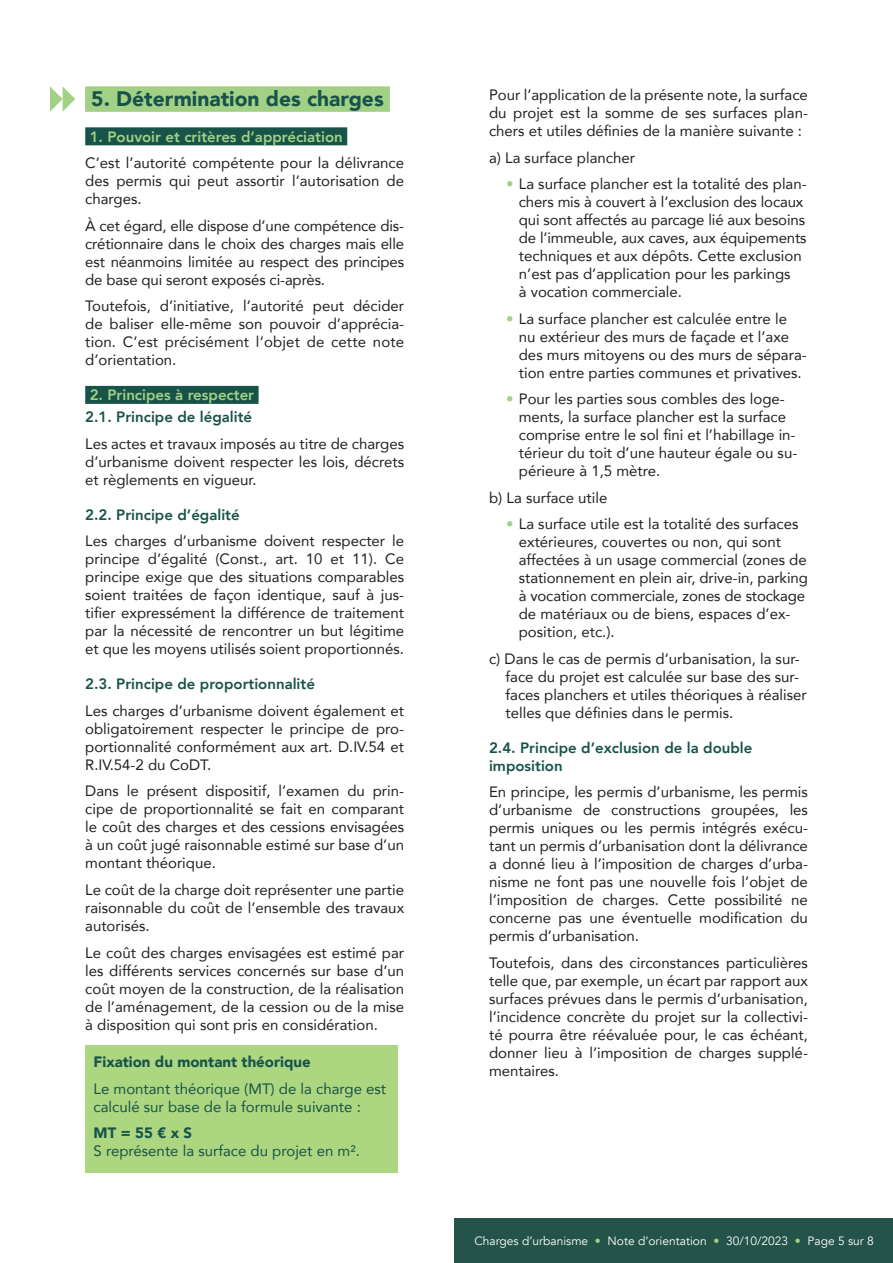
<style>
.page{position:relative;width:893px;height:1263px;background:#fff}
.page>*{position:absolute;margin:0;border:0;box-sizing:border-box;transform-origin:0 0}
.t1{font:900 21px "Avenir";color:#185349}
.t2{font:15px/18px "Avenir";color:#231f20;text-align:justify}
.t3{font:800 15px/18px "Avenir";color:#185349}
.t4{font:15px/18px "Avenir";color:#185349}
.t5{font:800 15px "Avenir";color:#a2d186}
.t6{font:900 15px "Avenir";color:#185349}
.t7{font:12px "Avenir";color:#fff}
.s1{font-weight:900}
.s2{color:#a2d186}
</style>
<div class="page">
<div style="left:85px;top:127px;width:262px;height:18px;background:#185349"></div>
<div style="left:85px;top:386px;width:174px;height:18px;background:#185349"></div>
<div style="left:85px;top:86px;width:305px;height:26px;background:#a2d186"></div>
<svg style="left:50px;top:86px;width:25px;height:26px"></svg>
<div style="left:85px;top:1045px;width:313px;height:127px;background:#add680"></div>
<div style="left:455px;top:1219px;width:438px;height:44px;background:#245349"></div>
<p class="t1" style="left:91px;top:81px;width:294px">5. Détermination des charges</p>
<p class="t5" style="left:90px;top:125px;width:255px">1. Pouvoir et critères d’appréciation</p>
<p class="t2" style="left:85px;top:153px;width:320px">C’est l’autorité compétente pour la délivrance des permis qui peut assortir l’autorisation de charges.</p>
<p class="t2" style="left:85px;top:216px;width:320px">À cet égard, elle dispose d’une compétence dis&shy;crétionnaire dans le choix des charges mais elle est néanmoins limitée au respect des principes de base qui seront exposés ci-après.</p>
<p class="t2" style="left:85px;top:296px;width:320px">Toutefois, d’initiative, l’autorité peut décider de baliser elle-même son pouvoir d’apprécia&shy;tion. C’est précisément l’objet de cette note d’orientation.</p>
<p class="t5" style="left:90px;top:383px;width:166px">2. Principes à respecter</p>
<p class="t3" style="left:85px;top:408px;width:168px">2.1. Principe de légalité</p>
<p class="t2" style="left:85px;top:434px;width:320px">Les actes et travaux imposés au titre de charges d’urbanisme doivent respecter les lois, décrets et règlements en vigueur.</p>
<p class="t3" style="left:85px;top:506px;width:156px">2.2. Principe d’égalité</p>
<p class="t2" style="left:85px;top:532px;width:320px">Les charges d’urbanisme doivent respecter le principe d’égalité (Const., art. 10 et 11). Ce principe exige que des situations comparables soient traitées de façon identique, sauf à jus&shy;tifier expressément la différence de traitement par la nécessité de rencontrer un but légitime et que les moyens utilisés soient proportionnés.</p>
<p class="t3" style="left:85px;top:675px;width:231px">2.3. Principe de proportionnalité</p>
<p class="t2" style="left:85px;top:701px;width:320px">Les charges d’urbanisme doivent également et obligatoirement respecter le principe de pro&shy;portionnalité conformément aux art. D.IV.54 et R.IV.54-2 du CoDT.</p>
<p class="t2" style="left:85px;top:782px;width:320px">Dans le présent dispositif, l’examen du prin&shy;cipe de proportionnalité se fait en comparant le coût des charges et des cessions envisagées à un coût jugé raisonnable estimé sur base d’un montant théorique.</p>
<p class="t2" style="left:85px;top:880px;width:320px">Le coût de la charge doit représenter une partie raisonnable du coût de l’ensemble des travaux autorisés.</p>
<p class="t2" style="left:85px;top:943px;width:320px">Le coût des charges envisagées est estimé par les différents services concernés sur base d’un coût moyen de la construction, de la réalisation de l’aménagement, de la cession ou de la mise à disposition qui sont pris en considération.</p>
<p class="t6" style="left:94px;top:1049px;width:219px">Fixation du montant théorique</p>
<p class="t4" style="left:94px;top:1079px;width:294px">Le montant théorique (MT) de la charge est calculé sur base de la formule suivante :</p>
<p class="t4" style="left:94px;top:1124px;width:268px"><span class="s1">MT = 55 € x S<br></span>S représente la surface du projet en m².</p>
<p class="t2" style="left:489px;top:85px;width:320px">Pour l’application de la présente note, la surface du projet est la somme de ses surfaces plan&shy;chers et utiles définies de la manière suivante :</p>
<p class="t2" style="left:489px;top:148px;width:147px">a) La surface plancher</p>
<p class="t2" style="left:519px;top:174px;width:289px;text-align:left;text-indent:-13px"><span class="s2">•</span> La surface plancher est la totalité des plan&shy;chers mis à couvert à l’exclusion des locaux qui sont affectés au parcage lié aux besoins de l’immeuble, aux caves, aux équipements techniques et aux dépôts. Cette exclusion n’est pas d’application pour les parkings<br>à vocation commerciale.</p>
<p class="t2" style="left:519px;top:309px;width:289px;text-align:left;text-indent:-13px"><span class="s2">•</span> La surface plancher est calculée entre le nu extérieur des murs de façade et l’axe des murs mitoyens ou des murs de sépara&shy;tion entre parties communes et privatives.</p>
<p class="t2" style="left:519px;top:390px;width:280px;text-align:left;text-indent:-13px"><span class="s2">•</span> Pour les parties sous combles des loge&shy;ments, la surface plancher est la surface comprise entre le sol fini et l’habillage in&shy;térieur du toit d’une hauteur égale ou su&shy;périeure à 1,5 mètre.</p>
<p class="t2" style="left:489px;top:488px;width:120px">b) La surface utile</p>
<p class="t2" style="left:519px;top:515px;width:291px;text-align:left;text-indent:-13px"><span class="s2">•</span> La surface utile est la totalité des surfaces extérieures, couvertes ou non, qui sont affectées à un usage commercial (zones de stationnement en plein air, drive-in, parking à vocation commerciale, zones de stockage de matériaux ou de biens, espaces d’ex&shy;position, etc.).</p>
<p class="t2" style="left:506px;top:649px;width:303px;text-align:left;text-indent:-16px">c) Dans le cas de permis d’urbanisation, la sur&shy;face du projet est calculée sur base des sur&shy;faces planchers et utiles théoriques à réaliser telles que définies dans le permis.</p>
<p class="t3" style="left:489px;top:738px;width:265px">2.4. Principe d’exclusion de la double imposition</p>
<p class="t2" style="left:489px;top:783px;width:320px">En principe, les permis d’urbanisme, les permis d’urbanisme de constructions groupées, les permis uniques ou les permis intégrés exécu&shy;tant un permis d’urbanisation dont la délivrance a donné lieu à l’imposition de charges d’urba&shy;nisme ne font pas une nouvelle fois l’objet de l’imposition de charges. Cette possibilité ne concerne pas une éventuelle modification du permis d’urbanisation.</p>
<p class="t2" style="left:489px;top:953px;width:320px">Toutefois, dans des circonstances particulières telle que, par exemple, un écart par rapport aux surfaces prévues dans le permis d’urbanisation, l’incidence concrète du projet sur la collectivi&shy;té pourra être réévaluée pour, le cas échéant, donner lieu à l’imposition de charges supplé&shy;mentaires.</p>
<p class="t7" style="left:474px;top:1234px;width:401px">Charges d’urbanisme <span class="s2">•</span> Note d’orientation <span class="s2">•</span> 30/10/2023 <span class="s2">•</span> Page 5 sur 8</p>
</div>
